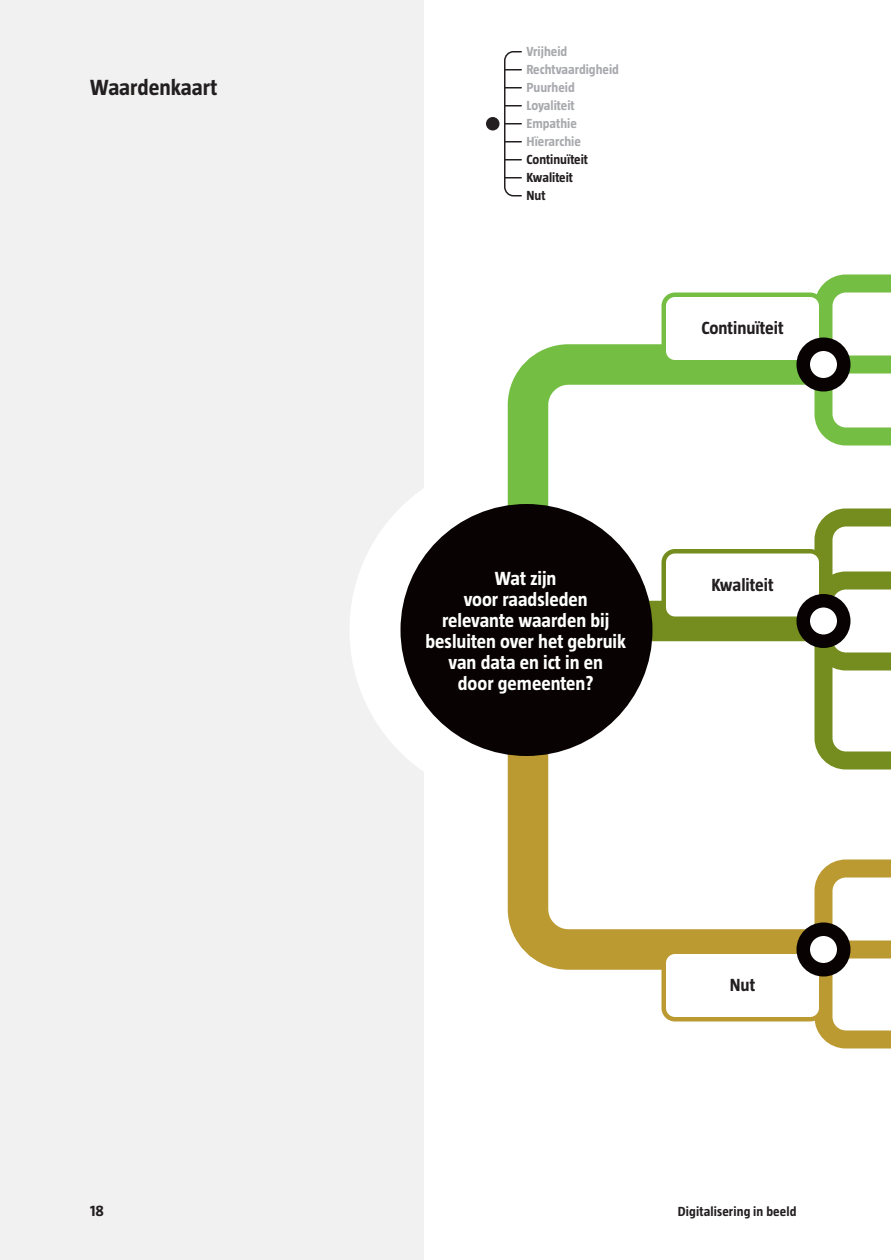
<style>
.page{position:relative;width:891px;height:1260px;background:#fff}
.page>*{position:absolute;margin:0;border:0;box-sizing:border-box;transform-origin:0 0}
.subtitel_15_15{font:700 22.5px "Taz";letter-spacing:-.005em;color:#231f20}
.t1{font:700 19.5px/21px "Taz";color:#fff;text-align:center}
.t2{font:700 18px "Taz";color:#231f20}
.t3{font:700 15.75px "Taz";color:#231f20}
.t4{font:700 13.5px/18px "Taz";color:#a8a9ad}
.t5{font:700 13.5px "Taz";letter-spacing:.01em;color:#231f20}
.s1{color:#231f20}
</style>
<div class="page">
<div style="left:0;top:0;width:424px;height:1260px;background:#f0f1f0"></div>
<div style="left:350px;top:458px;width:344px;height:344px;background:#fff;border-radius:50%"></div>
<svg style="left:507px;top:774px;width:297px;height:216px"></svg>
<svg style="left:488px;top:324px;width:316px;height:450px"></svg>
<svg style="left:592px;top:580px;width:213px;height:158px"></svg>
<svg style="left:814px;top:274px;width:77px;height:172px"></svg>
<svg style="left:806px;top:508px;width:85px;height:262px"></svg>
<svg style="left:814px;top:859px;width:77px;height:190px"></svg>
<div style="left:664px;top:952px;width:157px;height:67px;background:#fff;border-radius:11px"></div>
<div style="left:662px;top:950px;width:162px;height:72px;border:4px solid #bb9a31;border-radius:11px"></div>
<div style="left:664px;top:295px;width:157px;height:67px;background:#fff;border-radius:11px"></div>
<div style="left:662px;top:292px;width:162px;height:72px;border:4px solid #74bf43;border-radius:11px"></div>
<div style="left:664px;top:551px;width:157px;height:68px;background:#fff;border-radius:11px"></div>
<div style="left:662px;top:549px;width:162px;height:72px;border:4px solid #748d1e;border-radius:11px"></div>
<div style="left:803px;top:344px;width:41px;height:41px;background:#fff;border-radius:50%"></div>
<div style="left:796px;top:338px;width:54px;height:54px;border:14px solid #080302;border-radius:50%"></div>
<div style="left:803px;top:929px;width:41px;height:41px;background:#fff;border-radius:50%"></div>
<div style="left:796px;top:922px;width:54px;height:54px;border:14px solid #080302;border-radius:50%"></div>
<div style="left:803px;top:601px;width:41px;height:40px;background:#fff;border-radius:50%"></div>
<div style="left:796px;top:594px;width:54px;height:54px;border:14px solid #080302;border-radius:50%"></div>
<div style="left:400px;top:504px;width:252px;height:252px;background:#080302;border-radius:50%"></div>
<div style="left:486px;top:117px;width:14px;height:13px;background:#231f20;border-radius:50%"></div>
<svg style="left:504px;top:51px;width:18px;height:146px"></svg>
<h4 class="subtitel_15_15" style="left:90px;top:74px;width:129px">Waardenkaart</h4>
<p class="t4" style="left:526px;top:42px;width:94px">Vrijheid<br>Rechtvaardigheid<br>Puurheid<br>Loyaliteit<br>Empathie<br>Hïerarchie<br><span class="s1">Continuïteit<br>Kwaliteit<br>Nut</span></p>
<p class="t2" style="left:701px;top:318px;width:84px">Continuïteit</p>
<p class="t1" style="left:426px;top:568px;width:202px">Wat zijn<br>voor raadsleden relevante waarden bij besluiten over het gebruik van data en ict in en<br>door gemeenten?</p>
<p class="t2" style="left:711px;top:574px;width:64px">Kwaliteit</p>
<p class="t2" style="left:730px;top:975px;width:27px">Nut</p>
<p class="t3" style="left:90px;top:1202px;width:15px">18</p>
<p class="t5" style="left:678px;top:1204px;width:120px">Digitalisering in beeld</p>
</div>
